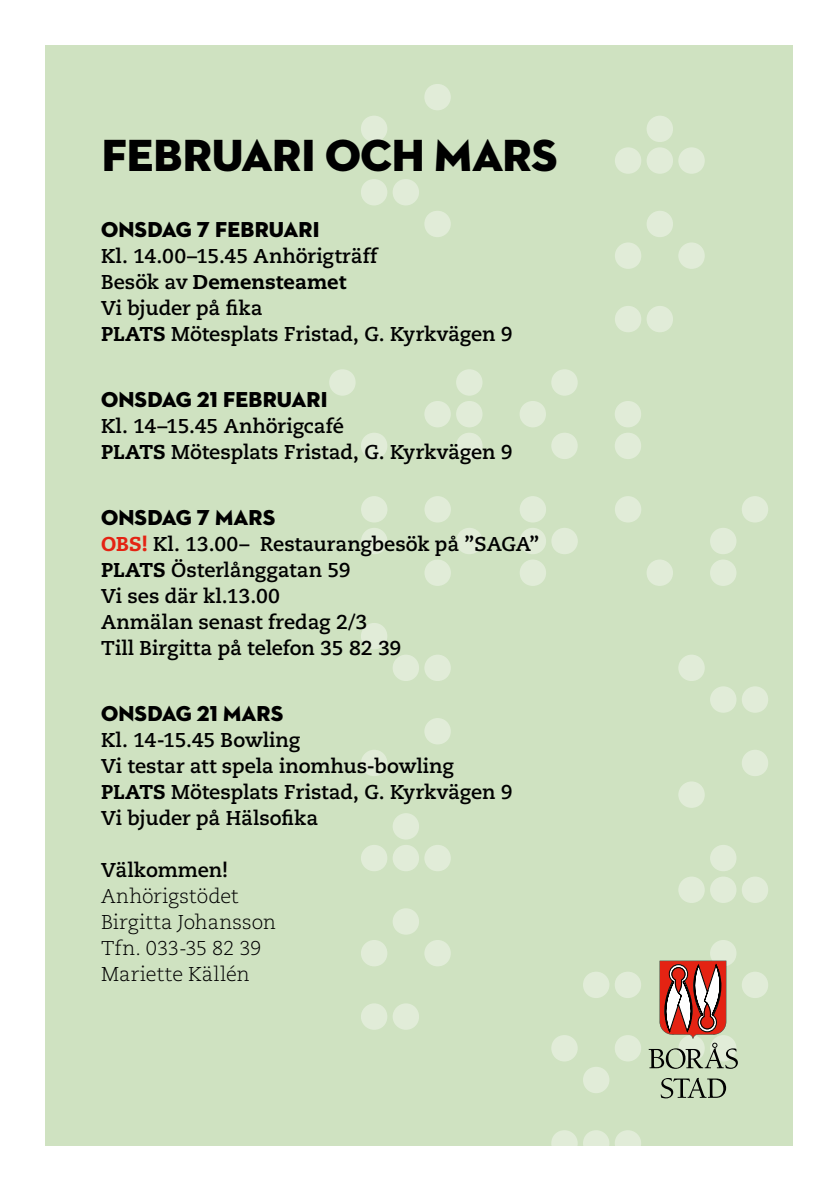
<style>
.page{position:relative;width:840px;height:1191px;background:#fff}
.page>*{position:absolute;margin:0;border:0;box-sizing:border-box;transform-origin:0 0}
.t1{font:45.8px "Neutraface 2 Display Titling";letter-spacing:-.01em;color:#000}
.t2{font:22px "Neutraface 2 Display Titling";letter-spacing:.005em;color:#000}
.t3{font:700 20px/26px "Caecilia LT Std";color:#000}
.t4{font:300 20px/26px "Caecilia LT Std";color:#000}
.s1{font-weight:800}
.s2{font-weight:800;color:#e42313}
</style>
<div class="page">
<div style="left:45px;top:45px;width:747px;height:1100px;background:#cfe2c1"></div>
<div style="left:709px;top:940px;width:27px;height:26px;background:#e1ecd8;border-radius:50%"></div>
<div style="left:709px;top:876px;width:27px;height:27px;background:#e1ecd8;border-radius:50%"></div>
<div style="left:709px;top:844px;width:27px;height:27px;background:#e1ecd8;border-radius:50%"></div>
<div style="left:709px;top:686px;width:27px;height:27px;background:#e1ecd8;border-radius:50%"></div>
<div style="left:677px;top:876px;width:27px;height:27px;background:#e1ecd8;border-radius:50%"></div>
<div style="left:677px;top:781px;width:27px;height:27px;background:#e1ecd8;border-radius:50%"></div>
<svg style="left:677px;top:654px;width:27px;height:27px"></svg>
<div style="left:741px;top:971px;width:26px;height:27px;background:#e1ecd8;border-radius:50%"></div>
<div style="left:741px;top:876px;width:26px;height:27px;background:#e1ecd8;border-radius:50%"></div>
<div style="left:741px;top:749px;width:26px;height:27px;background:#e1ecd8;border-radius:50%"></div>
<div style="left:741px;top:686px;width:26px;height:27px;background:#e1ecd8;border-radius:50%"></div>
<div style="left:614px;top:306px;width:27px;height:26px;background:#e1ecd8;border-radius:50%"></div>
<div style="left:646px;top:306px;width:26px;height:26px;background:#e1ecd8;border-radius:50%"></div>
<div style="left:646px;top:211px;width:26px;height:26px;background:#e1ecd8;border-radius:50%"></div>
<div style="left:646px;top:147px;width:26px;height:27px;background:#e1ecd8;border-radius:50%"></div>
<div style="left:646px;top:116px;width:26px;height:26px;background:#e1ecd8;border-radius:50%"></div>
<div style="left:614px;top:242px;width:27px;height:27px;background:#e1ecd8;border-radius:50%"></div>
<div style="left:614px;top:147px;width:27px;height:27px;background:#e1ecd8;border-radius:50%"></div>
<div style="left:677px;top:242px;width:27px;height:27px;background:#e1ecd8;border-radius:50%"></div>
<div style="left:677px;top:147px;width:27px;height:27px;background:#e1ecd8;border-radius:50%"></div>
<div style="left:614px;top:971px;width:27px;height:27px;background:#e1ecd8;border-radius:50%"></div>
<div style="left:582px;top:971px;width:27px;height:27px;background:#e1ecd8;border-radius:50%"></div>
<div style="left:582px;top:1066px;width:27px;height:27px;background:#e1ecd8;border-radius:50%"></div>
<svg style="left:582px;top:1130px;width:27px;height:26px"></svg>
<div style="left:614px;top:1035px;width:27px;height:26px;background:#e1ecd8;border-radius:50%"></div>
<svg style="left:614px;top:1130px;width:27px;height:26px"></svg>
<div style="left:551px;top:1035px;width:26px;height:26px;background:#e1ecd8;border-radius:50%"></div>
<svg style="left:551px;top:1130px;width:26px;height:26px"></svg>
<div style="left:392px;top:179px;width:27px;height:26px;background:#e1ecd8;border-radius:50%"></div>
<div style="left:424px;top:84px;width:26px;height:26px;background:#e1ecd8;border-radius:50%"></div>
<div style="left:424px;top:211px;width:26px;height:26px;background:#e1ecd8;border-radius:50%"></div>
<div style="left:361px;top:116px;width:26px;height:26px;background:#e1ecd8;border-radius:50%"></div>
<div style="left:361px;top:179px;width:26px;height:26px;background:#e1ecd8;border-radius:50%"></div>
<div style="left:360px;top:1003px;width:27px;height:26px;background:#e1ecd8;border-radius:50%"></div>
<div style="left:392px;top:1003px;width:27px;height:26px;background:#e1ecd8;border-radius:50%"></div>
<div style="left:392px;top:908px;width:27px;height:26px;background:#e1ecd8;border-radius:50%"></div>
<div style="left:392px;top:844px;width:27px;height:27px;background:#e1ecd8;border-radius:50%"></div>
<div style="left:392px;top:813px;width:27px;height:26px;background:#e1ecd8;border-radius:50%"></div>
<div style="left:392px;top:654px;width:27px;height:27px;background:#e1ecd8;border-radius:50%"></div>
<div style="left:360px;top:940px;width:27px;height:26px;background:#e1ecd8;border-radius:50%"></div>
<div style="left:360px;top:844px;width:27px;height:27px;background:#e1ecd8;border-radius:50%"></div>
<div style="left:360px;top:749px;width:27px;height:27px;background:#e1ecd8;border-radius:50%"></div>
<div style="left:360px;top:623px;width:27px;height:26px;background:#e1ecd8;border-radius:50%"></div>
<div style="left:424px;top:940px;width:26px;height:26px;background:#e1ecd8;border-radius:50%"></div>
<div style="left:424px;top:844px;width:26px;height:27px;background:#e1ecd8;border-radius:50%"></div>
<div style="left:424px;top:718px;width:26px;height:26px;background:#e1ecd8;border-radius:50%"></div>
<div style="left:424px;top:654px;width:26px;height:27px;background:#e1ecd8;border-radius:50%"></div>
<div style="left:361px;top:496px;width:26px;height:26px;background:#e1ecd8;border-radius:50%"></div>
<div style="left:361px;top:527px;width:26px;height:27px;background:#e1ecd8;border-radius:50%"></div>
<div style="left:456px;top:527px;width:26px;height:27px;background:#e1ecd8;border-radius:50%"></div>
<div style="left:519px;top:527px;width:27px;height:27px;background:#e1ecd8;border-radius:50%"></div>
<div style="left:551px;top:527px;width:26px;height:27px;background:#e1ecd8;border-radius:50%"></div>
<div style="left:709px;top:527px;width:27px;height:27px;background:#e1ecd8;border-radius:50%"></div>
<div style="left:424px;top:496px;width:26px;height:26px;background:#e1ecd8;border-radius:50%"></div>
<div style="left:519px;top:496px;width:27px;height:26px;background:#e1ecd8;border-radius:50%"></div>
<div style="left:614px;top:496px;width:27px;height:26px;background:#e1ecd8;border-radius:50%"></div>
<div style="left:741px;top:496px;width:26px;height:26px;background:#e1ecd8;border-radius:50%"></div>
<div style="left:424px;top:559px;width:26px;height:27px;background:#e1ecd8;border-radius:50%"></div>
<div style="left:519px;top:559px;width:27px;height:27px;background:#e1ecd8;border-radius:50%"></div>
<div style="left:646px;top:559px;width:26px;height:27px;background:#e1ecd8;border-radius:50%"></div>
<div style="left:709px;top:559px;width:27px;height:27px;background:#e1ecd8;border-radius:50%"></div>
<div style="left:614px;top:433px;width:27px;height:26px;background:#e1ecd8;border-radius:50%"></div>
<div style="left:614px;top:401px;width:27px;height:26px;background:#e1ecd8;border-radius:50%"></div>
<div style="left:519px;top:401px;width:26px;height:26px;background:#e1ecd8;border-radius:50%"></div>
<div style="left:456px;top:401px;width:26px;height:26px;background:#e1ecd8;border-radius:50%"></div>
<div style="left:424px;top:401px;width:26px;height:26px;background:#e1ecd8;border-radius:50%"></div>
<div style="left:551px;top:433px;width:26px;height:26px;background:#e1ecd8;border-radius:50%"></div>
<div style="left:456px;top:433px;width:26px;height:26px;background:#e1ecd8;border-radius:50%"></div>
<div style="left:360px;top:433px;width:27px;height:26px;background:#e1ecd8;border-radius:50%"></div>
<div style="left:551px;top:369px;width:26px;height:27px;background:#e1ecd8;border-radius:50%"></div>
<div style="left:456px;top:369px;width:26px;height:27px;background:#e1ecd8;border-radius:50%"></div>
<div style="left:329px;top:369px;width:26px;height:27px;background:#e1ecd8;border-radius:50%"></div>
<svg style="left:660px;top:1077px;width:65px;height:21px"></svg>
<svg style="left:648px;top:960px;width:89px;height:108px"></svg>
<h1 class="t1" style="left:102px;top:126px;width:457px">FEBRUARI OCH MARS</h1>
<p class="t2" style="left:101px;top:216px;width:220px">ONSDAG 7 FEBRUARI</p>
<p class="t3" style="left:101px;top:243px;width:413px">Kl. 14.00–15.45 Anhörigträff<br>Besök av <span class="s1">Demensteamet<br></span>Vi bjuder på fika<br><span class="s1">PLATS</span> Mötesplats Fristad, G. Kyrkvägen 9</p>
<p class="t2" style="left:101px;top:386px;width:228px">ONSDAG 21 FEBRUARI</p>
<p class="t3" style="left:101px;top:413px;width:413px">Kl. 14–15.45 Anhörigcafé<br><span class="s1">PLATS</span> Mötesplats Fristad, G. Kyrkvägen 9</p>
<p class="t2" style="left:101px;top:504px;width:175px">ONSDAG 7 MARS</p>
<p class="t3" style="left:101px;top:531px;width:439px"><span class="s2">OBS!</span> Kl. 13.00– Restaurangbesök på ”SAGA”<br><span class="s1">PLATS</span> Österlånggatan 59<br>Vi ses där kl.13.00<br>Anmälan senast fredag 2/3<br>Till Birgitta på telefon 35 82 39</p>
<p class="t2" style="left:101px;top:700px;width:183px">ONSDAG 21 MARS</p>
<p class="t3" style="left:101px;top:727px;width:413px">Kl. 14-15.45 Bowling<br>Vi testar att spela inomhus-bowling<br><span class="s1">PLATS</span> Mötesplats Fristad, G. Kyrkvägen 9<br>Vi bjuder på Hälsofika</p>
<p class="t3" style="left:101px;top:857px;width:128px">Välkommen!</p>
<p class="t4" style="left:101px;top:884px;width:176px">Anhörigstödet<br>Birgitta Johansson<br>Tfn. 033-35 82 39<br>Mariette Källén</p>
</div>
